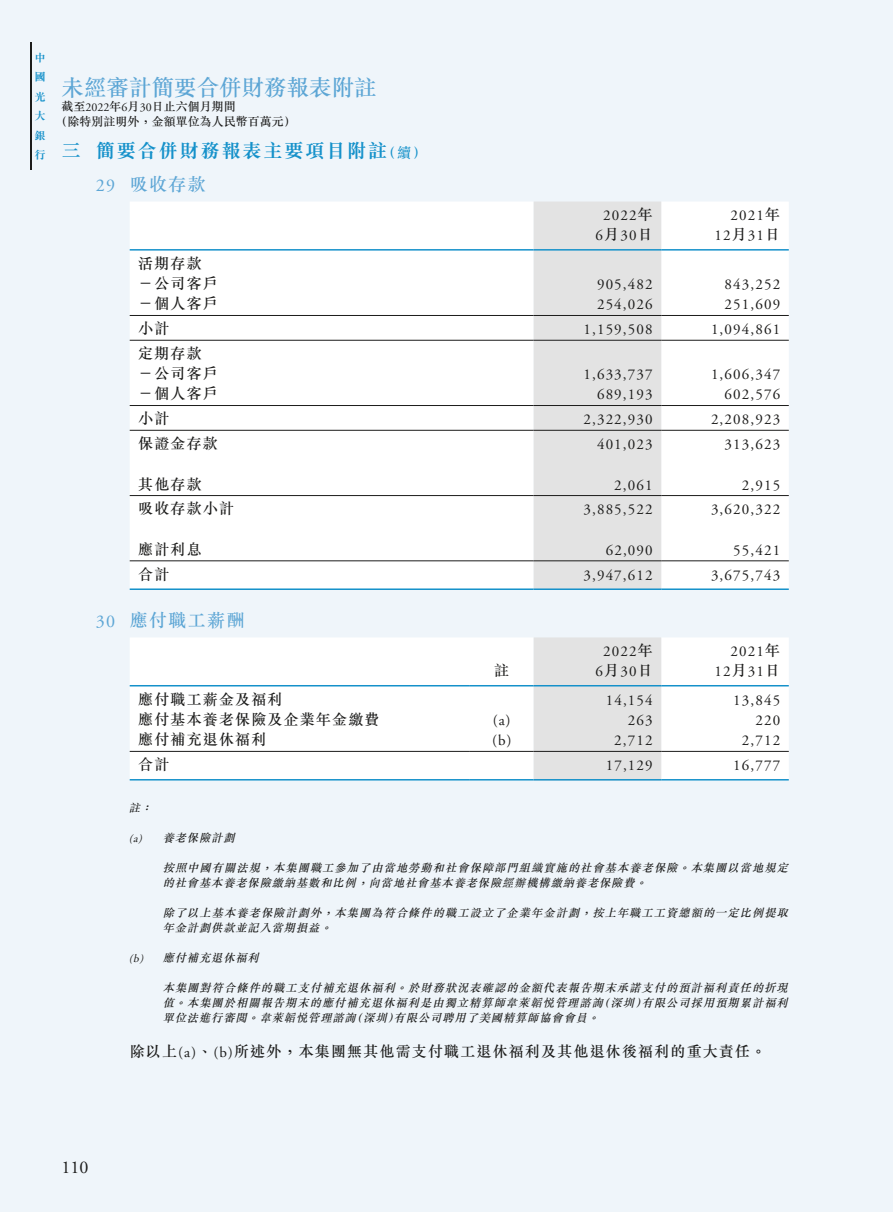
<style>
.page{position:relative;width:893px;height:1212px;background:#eff5fa}
.page>*{position:absolute;margin:0;border:0;box-sizing:border-box;transform-origin:0 0}
.t1{font:500 22.5px "M Sung HK";color:#5da6d5}
.t2{font:700 19.5px "M Sung HK";letter-spacing:.075em;color:#1591ca}
.t3{font:500 18px "M Sung HK";letter-spacing:.08em;color:#5da6d5}
.t4{font:18px "Adobe Garamond Pro";color:#1c1c1b}
.t5{font:15px/20.2px "Adobe Garamond Pro";letter-spacing:.075em;color:#1c1c1b;text-align:center}
.t6{font:500 15px/20.2px "M Sung HK";letter-spacing:.075em;color:#1c1c1b}
.t7{font:500 12px/15px "M Sung HK";color:#1c1c1b}
.t8{font:italic 500 11.25px/15px "M Sung HK";color:#1c1c1b}
.t9{font:700 11.25px/19.5px "M Sung HK";color:#1591ca;text-align:justify}
.s1{font-family:"Adobe Garamond Pro";font-weight:400}
.s2{font-weight:500;font-size:14.25px}
.s3{font-family:"M Sung HK";font-weight:500}
</style>
<div class="page">
<hr style="left:30px;top:43px;width:1px;height:127px;background:#1c1c1b">
<div style="left:130px;top:202px;width:659px;height:386px;background:#fff"></div>
<div style="left:534px;top:202px;width:127px;height:386px;background:#e3e3e3"></div>
<hr style="left:130px;top:249px;width:404px;height:2px;background:#1591ca">
<hr style="left:534px;top:249px;width:127px;height:2px;background:#1591ca">
<hr style="left:661px;top:249px;width:128px;height:2px;background:#1591ca">
<hr style="left:130px;top:315px;width:404px;height:1px;background:#1c1c1b">
<hr style="left:534px;top:315px;width:127px;height:1px;background:#1c1c1b">
<hr style="left:661px;top:315px;width:128px;height:1px;background:#1c1c1b">
<hr style="left:130px;top:340px;width:404px;height:1px;background:#1c1c1b">
<hr style="left:534px;top:340px;width:127px;height:1px;background:#1c1c1b">
<hr style="left:661px;top:340px;width:128px;height:1px;background:#1c1c1b">
<hr style="left:130px;top:405px;width:404px;height:1px;background:#1c1c1b">
<hr style="left:534px;top:405px;width:127px;height:1px;background:#1c1c1b">
<hr style="left:661px;top:405px;width:128px;height:1px;background:#1c1c1b">
<hr style="left:130px;top:430px;width:404px;height:1px;background:#1c1c1b">
<hr style="left:534px;top:430px;width:127px;height:1px;background:#1c1c1b">
<hr style="left:661px;top:430px;width:128px;height:1px;background:#1c1c1b">
<hr style="left:130px;top:495px;width:404px;height:1px;background:#1c1c1b">
<hr style="left:534px;top:495px;width:127px;height:1px;background:#1c1c1b">
<hr style="left:661px;top:495px;width:128px;height:1px;background:#1c1c1b">
<hr style="left:130px;top:560px;width:404px;height:1px;background:#1c1c1b">
<hr style="left:534px;top:560px;width:127px;height:1px;background:#1c1c1b">
<hr style="left:661px;top:560px;width:128px;height:1px;background:#1c1c1b">
<hr style="left:130px;top:588px;width:404px;height:2px;background:#1591ca">
<hr style="left:534px;top:588px;width:127px;height:2px;background:#1591ca">
<hr style="left:661px;top:588px;width:128px;height:2px;background:#1591ca">
<div style="left:130px;top:638px;width:659px;height:141px;background:#fff"></div>
<div style="left:534px;top:637px;width:127px;height:142px;background:#e3e3e3"></div>
<hr style="left:130px;top:685px;width:340px;height:1px;background:#1591ca">
<hr style="left:470px;top:685px;width:64px;height:1px;background:#1591ca">
<hr style="left:534px;top:685px;width:127px;height:1px;background:#1591ca">
<hr style="left:661px;top:685px;width:128px;height:1px;background:#1591ca">
<hr style="left:130px;top:751px;width:340px;height:1px;background:#1c1c1b">
<hr style="left:470px;top:751px;width:64px;height:1px;background:#1c1c1b">
<hr style="left:534px;top:751px;width:127px;height:1px;background:#1c1c1b">
<hr style="left:661px;top:751px;width:128px;height:1px;background:#1c1c1b">
<hr style="left:130px;top:779px;width:340px;height:1px;background:#1591ca">
<hr style="left:470px;top:779px;width:64px;height:1px;background:#1591ca">
<hr style="left:534px;top:779px;width:127px;height:1px;background:#1591ca">
<hr style="left:661px;top:779px;width:128px;height:1px;background:#1591ca">
<p class="t9" style="left:35px;top:47px;width:13px">中國光大銀行</p>
<h1 class="t1" style="left:62px;top:72px;width:316px">未經審計簡要合併財務報表附註</h1>
<p class="t7" style="left:56px;top:98px;width:241px;text-indent:6px">截至<span class="s1">2022</span>年<span class="s1">6</span>月<span class="s1">30</span>日止六個月期間<br>（除特別註明外，金額單位為人民幣百萬元）</p>
<h2 class="t2" style="left:62px;top:137px;width:367px">三 簡要合併財務報表主要項目附註<span class="s2">（續）</span></h2>
<h3 class="t3" style="left:96px;top:172px;width:112px"><span class="s1">29</span> 吸收存款</h3>
<h3 class="t6" style="left:138px;top:253px;width:81px">活期存款－公司客戶</h3>
<h3 class="t5" style="left:596px;top:206px;width:59px">2022<span class="s3">年<br></span>6<span class="s3">月</span>30<span class="s3">日</span></h3>
<h3 class="t5" style="left:714px;top:206px;width:67px;text-align:right">2021<span class="s3">年<br></span>12<span class="s3">月</span>31<span class="s3">日</span></h3>
<h3 class="t5" style="left:597px;top:275px;width:57px">905,482</h3>
<h3 class="t5" style="left:725px;top:275px;width:57px">843,252</h3>
<h3 class="t6" style="left:138px;top:293px;width:81px">－個人客戶</h3>
<h3 class="t5" style="left:597px;top:295px;width:57px">254,026</h3>
<h3 class="t5" style="left:725px;top:295px;width:57px">251,609</h3>
<h3 class="t6" style="left:138px;top:318px;width:33px">小計</h3>
<h3 class="t5" style="left:583px;top:320px;width:71px">1,159,508</h3>
<h3 class="t5" style="left:711px;top:320px;width:71px">1,094,861</h3>
<h3 class="t6" style="left:138px;top:343px;width:81px">定期存款－公司客戶</h3>
<h3 class="t5" style="left:583px;top:365px;width:71px">1,633,737</h3>
<h3 class="t5" style="left:711px;top:365px;width:71px">1,606,347</h3>
<h3 class="t6" style="left:138px;top:383px;width:81px">－個人客戶</h3>
<h3 class="t5" style="left:597px;top:385px;width:57px">689,193</h3>
<h3 class="t5" style="left:725px;top:385px;width:57px">602,576</h3>
<h3 class="t6" style="left:138px;top:408px;width:33px">小計</h3>
<h3 class="t5" style="left:583px;top:410px;width:71px">2,322,930</h3>
<h3 class="t5" style="left:711px;top:410px;width:71px">2,208,923</h3>
<h3 class="t6" style="left:138px;top:433px;width:81px">保證金存款</h3>
<h3 class="t5" style="left:597px;top:435px;width:57px">401,023</h3>
<h3 class="t5" style="left:725px;top:435px;width:57px">313,623</h3>
<h3 class="t6" style="left:138px;top:473px;width:65px">其他存款</h3>
<h3 class="t5" style="left:614px;top:475px;width:40px">2,061</h3>
<h3 class="t5" style="left:742px;top:475px;width:40px">2,915</h3>
<h3 class="t6" style="left:138px;top:498px;width:97px">吸收存款小計</h3>
<h3 class="t5" style="left:583px;top:500px;width:71px">3,885,522</h3>
<h3 class="t5" style="left:711px;top:500px;width:71px">3,620,322</h3>
<h3 class="t6" style="left:138px;top:539px;width:65px">應計利息</h3>
<h3 class="t5" style="left:606px;top:540px;width:49px">62,090</h3>
<h3 class="t5" style="left:733px;top:540px;width:49px">55,421</h3>
<h3 class="t6" style="left:138px;top:563px;width:33px">合計</h3>
<h3 class="t5" style="left:583px;top:565px;width:71px">3,947,612</h3>
<h3 class="t5" style="left:711px;top:565px;width:71px">3,675,743</h3>
<h3 class="t3" style="left:96px;top:607px;width:150px"><span class="s1">30</span> 應付職工薪酬</h3>
<h3 class="t6" style="left:494px;top:660px;width:16px">註</h3>
<h3 class="t5" style="left:596px;top:641px;width:59px">2022<span class="s3">年<br></span>6<span class="s3">月</span>30<span class="s3">日</span></h3>
<h3 class="t5" style="left:714px;top:641px;width:67px;text-align:right">2021<span class="s3">年<br></span>12<span class="s3">月</span>31<span class="s3">日</span></h3>
<h3 class="t6" style="left:138px;top:689px;width:146px">應付職工薪金及福利</h3>
<h3 class="t5" style="left:606px;top:690px;width:49px">14,154</h3>
<h3 class="t5" style="left:733px;top:690px;width:49px">13,845</h3>
<h3 class="t6" style="left:138px;top:709px;width:243px">應付基本養老保險及企業年金繳費</h3>
<h3 class="t5" style="left:493px;top:711px;width:19px">(a)</h3>
<h3 class="t5" style="left:628px;top:711px;width:26px">263</h3>
<h3 class="t5" style="left:755px;top:711px;width:26px">220</h3>
<h3 class="t6" style="left:138px;top:729px;width:130px">應付補充退休福利</h3>
<h3 class="t5" style="left:492px;top:731px;width:21px">(b)</h3>
<h3 class="t5" style="left:614px;top:731px;width:40px">2,712</h3>
<h3 class="t5" style="left:742px;top:731px;width:40px">2,712</h3>
<h3 class="t6" style="left:138px;top:754px;width:33px">合計</h3>
<h3 class="t5" style="left:606px;top:756px;width:49px">17,129</h3>
<h3 class="t5" style="left:733px;top:756px;width:49px">16,777</h3>
<p class="t8" style="left:129px;top:800px;width:28px">註：</p>
<p class="t8" style="left:129px;top:830px;width:111px"><span class="s1">(a)</span> 養老保險計劃</p>
<p class="t8" style="left:163px;top:860px;width:630px">按照中國有關法規，本集團職工參加了由當地勞動和社會保障部門組織實施的社會基本養老保險。本集團以當地規定的社會基本養老保險繳納基數和比例，向當地社會基本養老保險經辦機構繳納養老保險費。</p>
<p class="t8" style="left:163px;top:905px;width:630px">除了以上基本養老保險計劃外，本集團為符合條件的職工設立了企業年金計劃，按上年職工工資總額的一定比例提取年金計劃供款並記入當期損益。</p>
<p class="t8" style="left:129px;top:950px;width:135px"><span class="s1">(b)</span> 應付補充退休福利</p>
<p class="t8" style="left:163px;top:980px;width:630px;text-align:justify">本集團對符合條件的職工支付補充退休福利。於財務狀況表確認的金額代表報告期末承諾支付的預計福利責任的折現值。本集團於相關報告期末的應付補充退休福利是由獨立精算師韋萊韜悅管理諮詢（深圳）有限公司採用預期累計福利單位法進行審閱。韋萊韜悅管理諮詢（深圳）有限公司聘用了美國精算師協會會員。</p>
<h3 class="t6" style="left:130px;top:1041px;width:638px">除以上<span class="s1">(a)</span>、<span class="s1">(b)</span>所述外，本集團無其他需支付職工退休福利及其他退休後福利的重大責任。</h3>
<h3 class="t4" style="left:62px;top:1156px;width:28px">110</h3>
</div>
